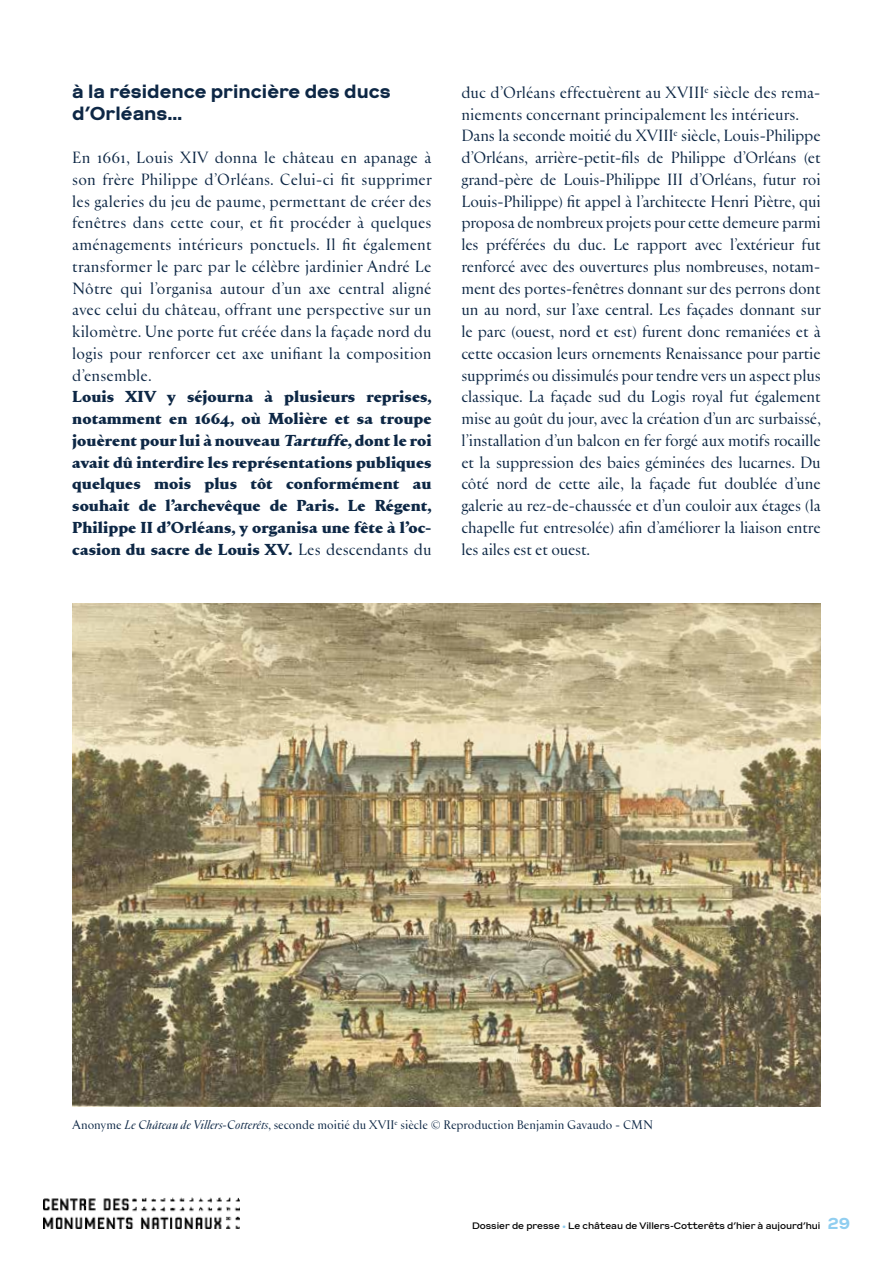
<style>
.page{position:relative;width:893px;height:1263px;background:#fff}
.page>*{position:absolute;margin:0;border:0;box-sizing:border-box;transform-origin:0 0}
.t1{font:700 19.5px/21.8px "CVC Sans";color:#0d2745}
.t2{font:15.75px/21.8px "CVC";letter-spacing:-.01em;color:#0d2745;text-align:justify}
.t3{font:700 15.75px/21.8px "CVC";letter-spacing:.005em;color:#0d2745;text-align:justify}
.t4{font:12px "CVC";color:#0d2745}
.t5{font:9.75px "CVC Sans";color:#000}
.s1{font-style:italic}
.s2{font-weight:400}
.s3{color:#90cef0}
.s4{font-weight:700;font-size:16.5px;color:#90cef0}
</style>
<div class="page">
<img style="left:43px;top:1198px;width:197px;height:31px">
<img style="left:72px;top:604px;width:749px;height:502px">
<p class="t1" style="left:72px;top:79px;width:320px">à la résidence princière des ducs d’Orléans…</p>
<p class="t2" style="left:72px;top:146px;width:361px">En 1661, Louis XIV donna le château en apanage à son frère Philippe d’Orléans. Celui-ci fit supprimer les galeries du jeu de paume, permettant de créer des fenêtres dans cette cour, et fit procéder à quelques aménagements intérieurs ponctuels. Il fit également transformer le parc par le célèbre jardinier André Le Nôtre qui l’organisa autour d’un axe central aligné avec celui du château, offrant une perspective sur un kilomètre. Une porte fut créée dans la façade nord du logis pour renforcer cet axe unifiant la composition d’ensemble.</p>
<p class="t3" style="left:72px;top:385px;width:361px">Louis XIV y séjourna à plusieurs reprises, notamment en 1664, où Molière et sa troupe jouèrent pour lui à nouveau <span class="s1">Tartuffe</span>, dont le roi avait dû interdire les représentations publiques quelques mois plus tôt conformément au souhait de l’archevêque de Paris. Le Régent, Philippe II d’Orléans, y organisa une fête à l’oc&shy;casion du sacre de Louis XV. <span class="s2">Les descendants du</span></p>
<p class="t2" style="left:461px;top:81px;width:361px;text-align:left">duc d’Orléans effectuèrent au XVIII<sup>e</sup> siècle des rema&shy;niements concernant principalement les intérieurs.<br>Dans la seconde moitié du XVIII<sup>e</sup> siècle, Louis-Philippe d’Orléans, arrière-petit-fils de Philippe d’Orléans (et grand-père de Louis-Philippe III d’Orléans, futur roi Louis-Philippe) fit appel à l’architecte Henri Piètre, qui proposa de nombreux projets pour cette demeure parmi les préférées du duc. Le rapport avec l’extérieur fut renforcé avec des ouvertures plus nombreuses, notam&shy;ment des portes-fenêtres donnant sur des perrons dont un au nord, sur l’axe central. Les façades donnant sur le parc (ouest, nord et est) furent donc remaniées et à cette occasion leurs ornements Renaissance pour partie supprimés ou dissimulés pour tendre vers un aspect plus classique. La façade sud du Logis royal fut également mise au goût du jour, avec la création d’un arc surbaissé, l’installation d’un balcon en fer forgé aux motifs rocaille et la suppression des baies géminées des lucarnes. Du côté nord de cette aile, la façade fut doublée d’une galerie au rez-de-chaussée et d’un couloir aux étages (la chapelle fut entresolée) afin d’améliorer la liaison entre les ailes est et ouest.</p>
<p class="t4" style="left:72px;top:1116px;width:582px">Anonyme <span class="s1">Le Château de Villers-Cotterêts</span>, seconde moitié du XVII<sup>e</sup> siècle © Reproduction Benjamin Gavaudo - CMN</p>
<p class="t5" style="left:472px;top:1218px;width:380px">Dossier de presse <span class="s3">•</span> Le château de Villers-Cotterêts d’hier à aujourd’hui <span class="s4">29</span></p>
</div>
